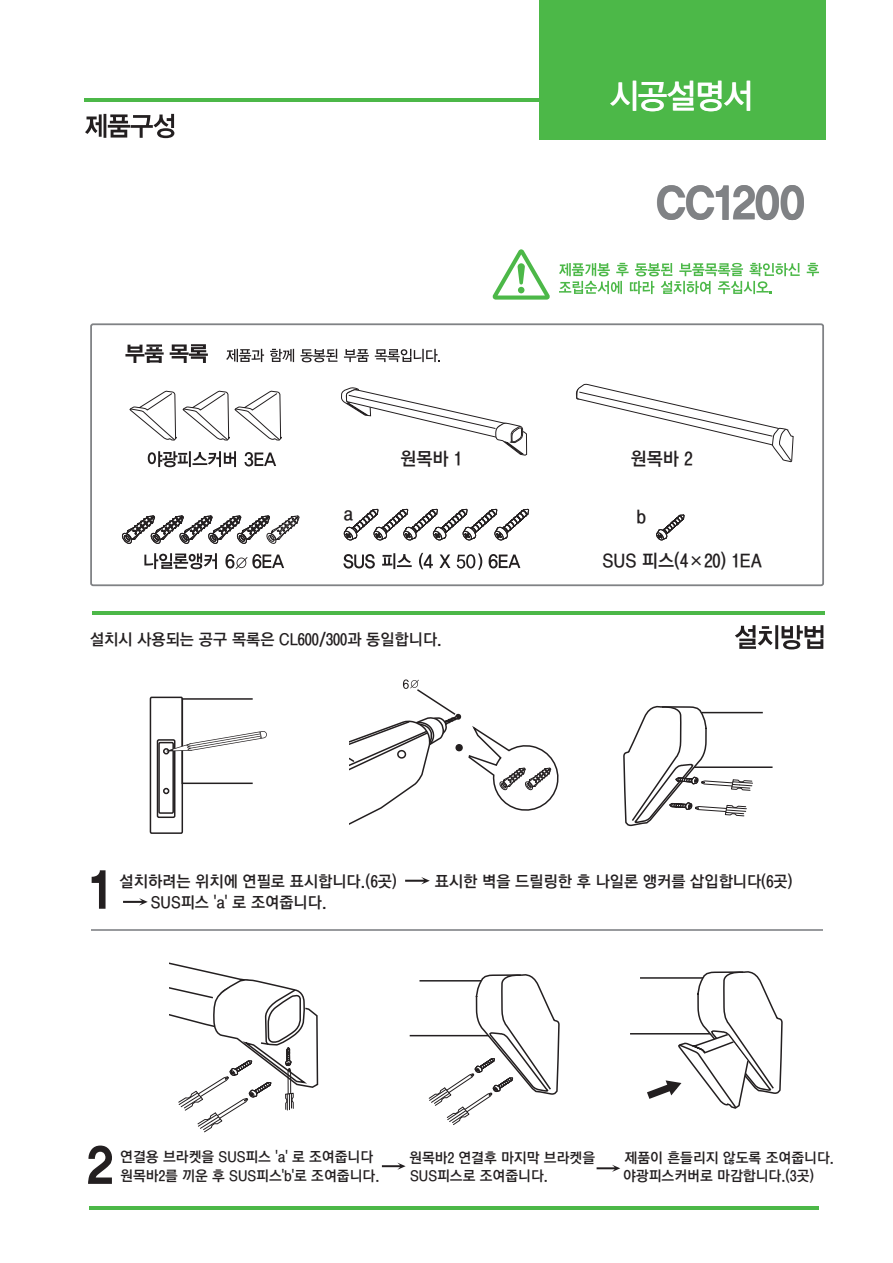
<style>
.page{position:relative;width:893px;height:1263px;background:#fff}
.page>*{position:absolute;margin:0;border:0;box-sizing:border-box;transform-origin:0 0}
.t1{font:46.65px "YDIYGO160 KS Cpc EUC H";letter-spacing:-.1em;color:#6c6d70;scale:.93 1}
.t2{font:34.05px "YDIYGO130 KSCPC EUC H";letter-spacing:-.1em;color:#fff;scale:.93 1}
.t3{font:18px "YGO540";color:#231f20}
.t4{font:15.75px "YGO540";color:#231f20}
.t5{font:14.25px/18.3px "YGO540";color:#231f20}
</style>
<div class="page">
<svg style="left:125px;top:344px;width:39px;height:19px"></svg>
<svg style="left:170px;top:344px;width:38px;height:19px"></svg>
<svg style="left:343px;top:508px;width:187px;height:33px"></svg>
<svg style="left:656px;top:514px;width:29px;height:27px"></svg>
<svg style="left:122px;top:515px;width:177px;height:29px"></svg>
<svg style="left:226px;top:349px;width:38px;height:13px"></svg>
<svg style="left:270px;top:349px;width:24px;height:13px"></svg>
<svg style="left:300px;top:349px;width:37px;height:13px"></svg>
<svg style="left:344px;top:349px;width:25px;height:13px"></svg>
<svg style="left:375px;top:349px;width:65px;height:13px"></svg>
<svg style="left:148px;top:451px;width:88px;height:16px"></svg>
<svg style="left:244px;top:452px;width:32px;height:14px"></svg>
<svg style="left:144px;top:553px;width:73px;height:16px"></svg>
<svg style="left:129px;top:391px;width:153px;height:50px"></svg>
<div style="left:90px;top:323px;width:734px;height:263px;border:2px solid #808285;border-radius:2px"></div>
<svg style="left:88px;top:1145px;width:24px;height:39px"></svg>
<svg style="left:623px;top:705px;width:150px;height:121px"></svg>
<svg style="left:630px;top:971px;width:153px;height:138px"></svg>
<svg style="left:735px;top:625px;width:88px;height:24px"></svg>
<svg style="left:409px;top:974px;width:151px;height:151px"></svg>
<svg style="left:92px;top:870px;width:14px;height:39px"></svg>
<svg style="left:807px;top:263px;width:12px;height:13px"></svg>
<svg style="left:559px;top:263px;width:241px;height:31px"></svg>
<svg style="left:492px;top:249px;width:58px;height:51px"></svg>
<svg style="left:225px;top:554px;width:59px;height:15px"></svg>
<hr style="left:90px;top:1206px;width:729px;height:3px;background:#4cb848">
<svg style="left:85px;top:114px;width:89px;height:24px"></svg>
<svg style="left:341px;top:387px;width:186px;height:69px"></svg>
<svg style="left:576px;top:383px;width:218px;height:79px"></svg>
<div style="left:539px;top:0;width:287px;height:140px;background:#4cb848"></div>
<hr style="left:92px;top:611px;width:733px;height:4px;background:#4cb848">
<hr style="left:84px;top:98px;width:471px;height:3px;background:#4cb848">
<svg style="left:382px;top:1162px;width:24px;height:8px"></svg>
<svg style="left:597px;top:1165px;width:23px;height:7px"></svg>
<svg style="left:123px;top:898px;width:25px;height:8px"></svg>
<svg style="left:343px;top:554px;width:32px;height:14px"></svg>
<svg style="left:382px;top:553px;width:30px;height:16px"></svg>
<svg style="left:419px;top:553px;width:14px;height:16px"></svg>
<svg style="left:439px;top:554px;width:11px;height:14px"></svg>
<svg style="left:489px;top:554px;width:31px;height:14px"></svg>
<svg style="left:457px;top:553px;width:25px;height:17px"></svg>
<svg style="left:349px;top:679px;width:210px;height:146px"></svg>
<hr style="left:91px;top:929px;width:731px;height:1px;background:#989a9d">
<svg style="left:405px;top:877px;width:25px;height:7px"></svg>
<div style="left:150px;top:697px;width:33px;height:137px;border:2px solid #231f20"></div>
<div style="left:158px;top:742px;width:16px;height:72px;border:2px solid #231f20"></div>
<div style="left:157px;top:739px;width:18px;height:79px;border:2px solid #231f20"></div>
<svg style="left:163px;top:788px;width:6px;height:6px"></svg>
<div style="left:182px;top:698px;width:71px;height:86px;border:2px solid #231f20"></div>
<svg style="left:163px;top:731px;width:104px;height:23px"></svg>
<svg style="left:169px;top:962px;width:150px;height:171px"></svg>
<h2 class="t2" style="left:608px;top:77px;width:158px">시공설명서</h2>
<h1 class="t1" style="left:655px;top:178px;width:165px">CC1200</h1>
<p class="t3" style="left:400px;top:449px;width:64px">원목바 1</p>
<p class="t3" style="left:631px;top:450px;width:64px">원목바 2</p>
<p class="t3" style="left:344px;top:504px;width:11px">a</p>
<p class="t3" style="left:637px;top:507px;width:11px">b</p>
<p class="t4" style="left:90px;top:631px;width:353px">설치시 사용되는 공구 목록은 CL600/300과 동일합니다.</p>
<p class="t3" style="left:602px;top:551px;width:161px">SUS 피스(4×20) 1EA</p>
<p class="t4" style="left:120px;top:873px;width:279px">설치하려는 위치에 연필로 표시합니다.(6곳)</p>
<p class="t4" style="left:435px;top:873px;width:359px">표시한 벽을 드릴링한 후 나일론 앵커를 삽입합니다(6곳)</p>
<p class="t4" style="left:151px;top:894px;width:177px">SUS피스 'a' 로 조여줍니다.</p>
<p class="t5" style="left:120px;top:1149px;width:261px">연결용 브라켓을 SUS피스 'a' 로 조여줍니다 원목바2를 끼운 후 SUS피스'b'로 조여줍니다.</p>
<p class="t5" style="left:409px;top:1149px;width:187px">원목바2 연결후 마지막 브라켓을</p>
<p class="t5" style="left:410px;top:1167px;width:140px">SUS피스로 조여줍니다.</p>
<p class="t5" style="left:625px;top:1149px;width:211px">제품이 흔들리지 않도록 조여줍니다.</p>
<p class="t5" style="left:623px;top:1167px;width:192px">야광피스커버로 마감합니다.(3곳)</p>
</div>
